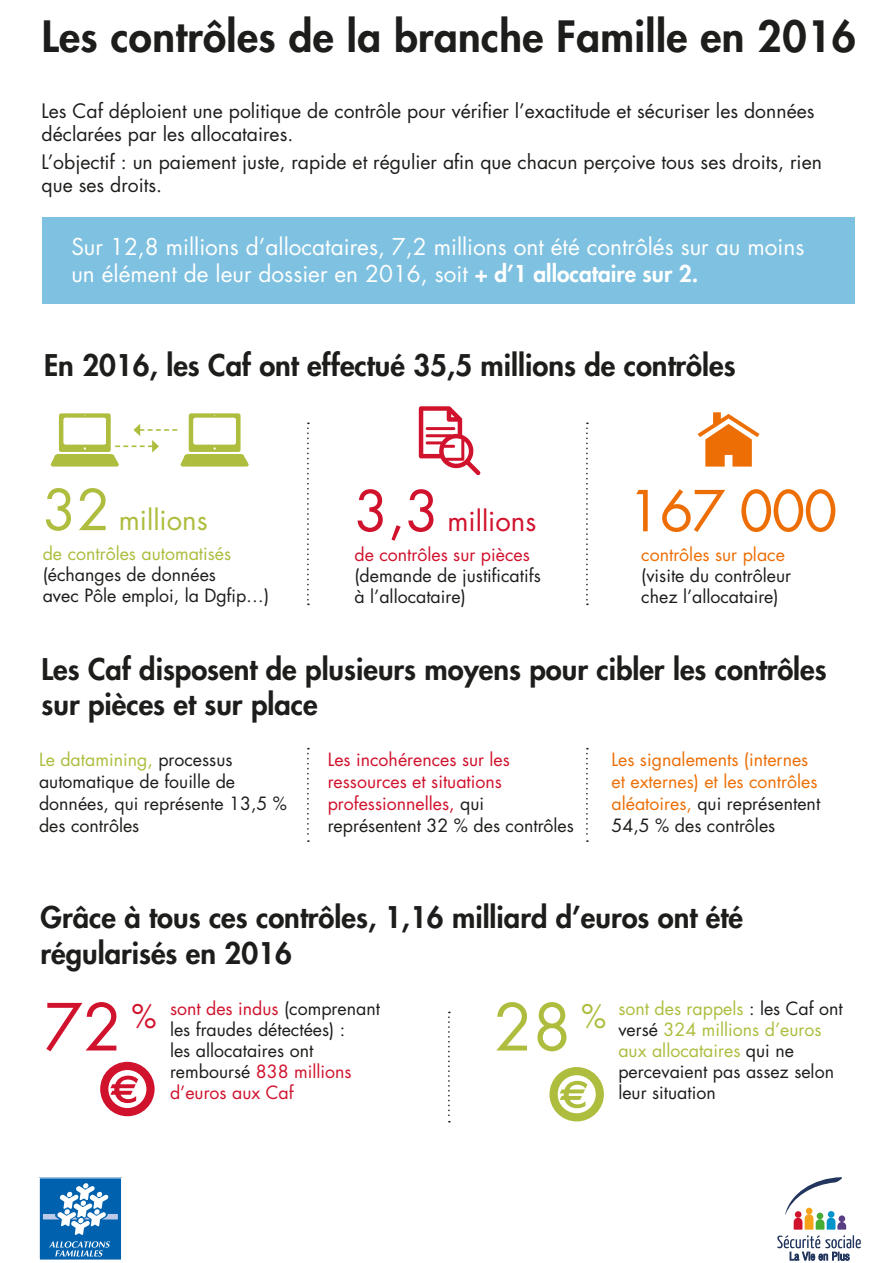
<style>
.page{position:relative;width:893px;height:1263px;background:#fff}
.page>*{position:absolute;margin:0;border:0;box-sizing:border-box;transform-origin:0 0}
.t1{font:63.15px "Futura";color:#d0122d}
.t2{font:63.15px "Futura";color:#aebd3e}
.t3{font:54.9px "Futura";letter-spacing:-.03em;color:#ed6e05}
.t4{font:800 42px "Futura";letter-spacing:.01em;color:#1d1d1b}
.t5{font:800 29.1px/35.5px "Futura";color:#1d1d1b}
.t6{font:27.45px "Futura";color:#d0122d}
.t7{font:27.45px "Futura";color:#aebd3e}
.t8{font:22.65px/27.5px "Futura";color:#fff}
.t9{font:19.35px/23.2px "Futura";color:#1d1d1b}
.t10{font:17.7px/21px "Futura";color:#1d1d1b}
.t11{font:17.7px/21.8px "Futura";color:#ed6e05}
.t12{font:17.7px/21.8px "Futura";color:#d0122d}
.s1{font-weight:800}
.s2{font-size:54.9px}
.s3{color:#aebd3e}
.s4{color:#d0122d}
.s5{color:#ed6e05}
.s6{color:#1d1d1b}
</style>
<div class="page">
<div style="left:43px;top:217px;width:812px;height:87px;background:#7ec1e0"></div>
<svg style="left:307px;top:422px;width:2px;height:183px"></svg>
<svg style="left:307px;top:748px;width:2px;height:94px"></svg>
<svg style="left:586px;top:422px;width:2px;height:183px"></svg>
<svg style="left:586px;top:748px;width:2px;height:94px"></svg>
<svg style="left:448px;top:1011px;width:2px;height:111px"></svg>
<svg style="left:51px;top:413px;width:198px;height:54px"></svg>
<svg style="left:698px;top:412px;width:62px;height:55px"></svg>
<svg style="left:419px;top:406px;width:61px;height:69px"></svg>
<hr style="left:426px;top:427px;width:29px;height:3px;background:#d0122d">
<svg style="left:100px;top:1062px;width:55px;height:54px"></svg>
<svg style="left:549px;top:1067px;width:55px;height:54px"></svg>
<div style="left:39px;top:1178px;width:83px;height:82px;background:#0062ae"></div>
<div style="left:39px;top:1177px;width:83px;height:83px;border:1px solid #fff"></div>
<svg style="left:43px;top:1183px;width:75px;height:52px"></svg>
<svg style="left:49px;top:1241px;width:61px;height:15px"></svg>
<svg style="left:785px;top:1177px;width:61px;height:52px"></svg>
<svg style="left:777px;top:1235px;width:84px;height:26px"></svg>
<p class="t4" style="left:42px;top:8px;width:815px">Les contrôles de la branche Famille en 2016</p>
<p class="t9" style="left:42px;top:100px;width:774px">Les Caf déploient une politique de contrôle pour vérifier l’exactitude et sécuriser les données déclarées par les allocataires.</p>
<p class="t9" style="left:42px;top:151px;width:782px">L’objectif : un paiement juste, rapide et régulier afin que chacun perçoive tous ses droits, rien que ses droits.</p>
<p class="t8" style="left:71px;top:233px;width:734px">Sur 12,8 millions d’allocataires, 7,2 millions ont été contrôlés sur au moins un élément de leur dossier en 2016, soit <span class="s1">+ d’1 allocataire sur 2.</span></p>
<p class="t5" style="left:44px;top:347px;width:693px">En 2016, les Caf ont effectué 35,5 millions de contrôles</p>
<p class="t7" style="left:43px;top:502px;width:166px"><span class="s2">32</span> millions</p>
<p class="t10" style="left:43px;top:543px;width:228px"><span class="s3">de contrôles automatisés </span>(échanges de données<br>avec Pôle emploi, la Dgfip…)</p>
<p class="t6" style="left:354px;top:504px;width:183px"><span class="s2">3,3</span> millions</p>
<p class="t10" style="left:354px;top:545px;width:188px"><span class="s4">de contrôles sur pièces </span>(demande de justificatifs à l’allocataire)</p>
<p class="t3" style="left:627px;top:476px;width:211px">167 000</p>
<p class="t10" style="left:641px;top:545px;width:151px"><span class="s5">contrôles sur place </span>(visite du contrôleur chez l’allocataire)</p>
<p class="t5" style="left:42px;top:651px;width:787px">Les Caf disposent de plusieurs moyens pour cibler les contrôles sur pièces et sur place</p>
<p class="t10" style="left:39px;top:749px;width:250px;line-height:21.8px"><span class="s3">Le datamining,</span> processus automatique de fouille de données, qui représente 13,5 % des contrôles</p>
<p class="t12" style="left:328px;top:749px;width:248px">Les incohérences sur les ressources et situations professionnelles, <span class="s6">qui représentent 32 % des contrôles</span></p>
<p class="t11" style="left:611px;top:749px;width:210px">Les signalements (internes et externes) et les contrôles aléatoires, <span class="s6">qui représentent<br>54,5 % des contrôles</span></p>
<p class="t5" style="left:41px;top:899px;width:704px">Grâce à tous ces contrôles, 1,16 milliard d’euros ont été régularisés en 2016</p>
<p class="t1" style="left:44px;top:987px;width:114px">72 <sup>%</sup></p>
<p class="t2" style="left:494px;top:987px;width:114px">28 <sup>%</sup></p>
<p class="t10" style="left:170px;top:998px;width:212px"><span class="s4">sont des indus</span> (comprenant les fraudes détectées) :<br>les allocataires ont remboursé <span class="s4">838 millions d’euros aux Caf</span></p>
<p class="t10" style="left:618px;top:998px;width:226px"><span class="s3">sont des rappels</span> : les Caf ont versé <span class="s3">324 millions d’euros aux allocataires</span> qui ne percevaient pas assez selon leur situation</p>
</div>
